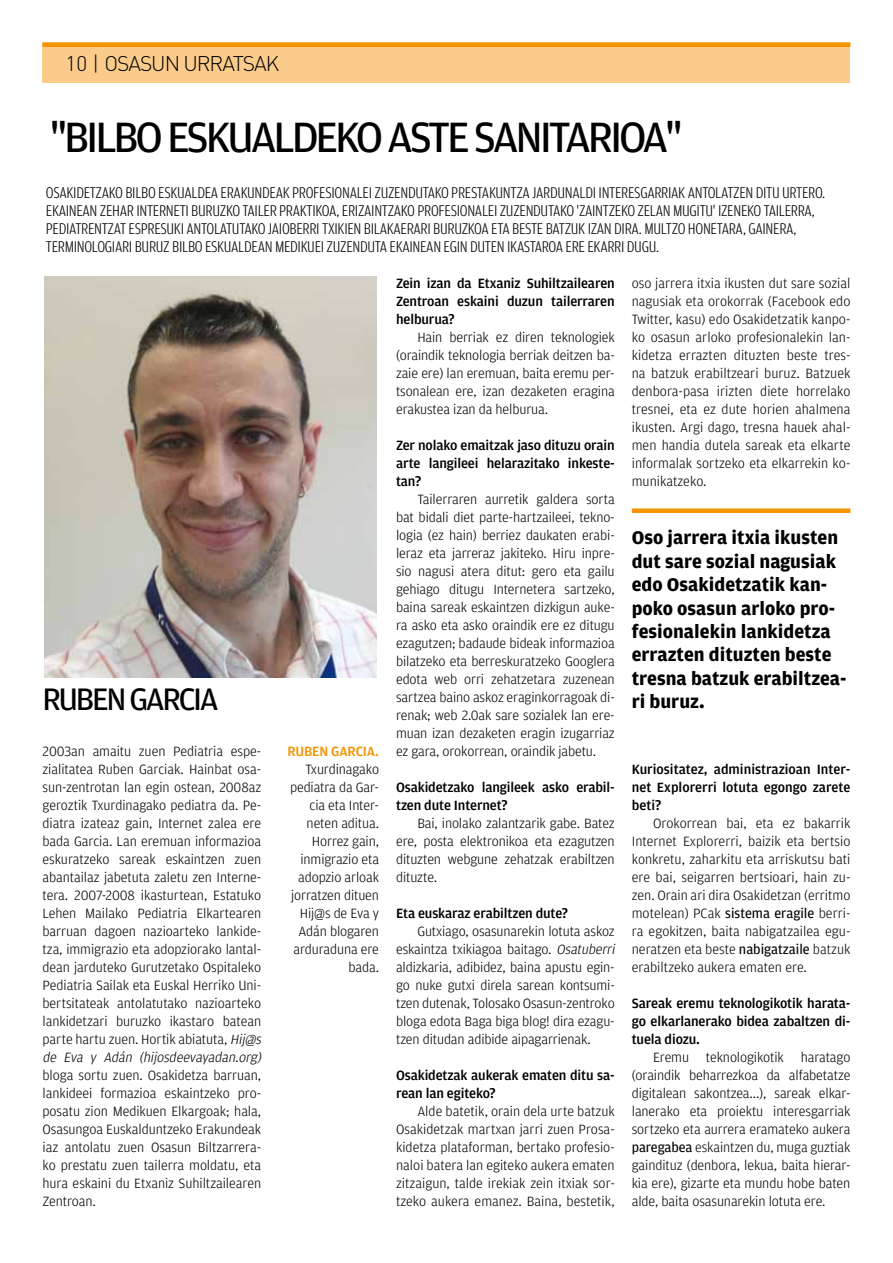
<style>
.page{position:relative;width:893px;height:1263px;background:#fff}
.page>*{position:absolute;margin:0;border:0;box-sizing:border-box;transform-origin:0 0}
.t1{font:45px "Amplitude";letter-spacing:-.07em;color:#000}
.t2{font:33px "Amplitude";letter-spacing:-.07em;color:#000}
.t3{font:300 21px "DIN";letter-spacing:-.05em;color:#000}
.t4{font:700 19.5px/23.4px "Amplitude";color:#000}
.t5{font:300 16.5px/18px "Amplitude Cond";letter-spacing:-.02em;color:#000}
.t6{font:300 14.25px/18px "Amplitude";letter-spacing:-.005em;color:#000;text-align:justify}
.t7{font:500 14.25px/18px "Amplitude";letter-spacing:-.01em;color:#000;text-align:justify}
.t8{font:500 14.25px "Amplitude";letter-spacing:-.01em;color:#f39400}
.s1{font-style:italic}
.s2{font-weight:400}
</style>
<div class="page">
<div style="left:43px;top:43px;width:807px;height:40px;background:#fbcb8c"></div>
<hr style="left:43px;top:43px;width:807px;height:4px;background:#f39400">
<div style="left:632px;top:508px;width:218px;height:5px;background:#f39400"></div>
<img style="left:45px;top:276px;width:332px;height:402px">
<h3 class="t3" style="left:66px;top:50px;width:215px">10 | OSASUN URRATSAK</h3>
<h1 class="t1" style="left:50px;top:112px;width:635px">"BILBO ESKUALDEKO ASTE SANITARIOA"</h1>
<p class="t5" style="left:46px;top:184px;width:781px">OSAKIDETZAKO BILBO ESKUALDEA ERAKUNDEAK PROFESIONALEI ZUZENDUTAKO PRESTAKUNTZA JARDUNALDI INTERESGARRIAK ANTOLATZEN DITU URTERO.<br>EKAINEAN ZEHAR INTERNETI BURUZKO TAILER PRAKTIKOA, ERIZAINTZAKO PROFESIONALEI ZUZENDUTAKO 'ZAINTZEKO ZELAN MUGITU' IZENEKO TAILERRA, PEDIATRENTZAT ESPRESUKI ANTOLATUTAKO JAIOBERRI TXIKIEN BILAKAERARI BURUZKOA ETA BESTE BATZUK IZAN DIRA. MULTZO HONETARA, GAINERA, TERMINOLOGIARI BURUZ BILBO ESKUALDEAN MEDIKUEI ZUZENDUTA EKAINEAN EGIN DUTEN IKASTAROA ERE EKARRI DUGU.</p>
<h2 class="t2" style="left:43px;top:681px;width:178px">RUBEN GARCIA</h2>
<p class="t6" style="left:43px;top:742px;width:223px;text-align:left">2003an amaitu zuen Pediatria espe&shy;zialitatea Ruben Garciak. Hainbat osa&shy;sun-zentrotan lan egin ostean, 2008az geroztik Txurdinagako pediatra da. Pe&shy;diatra izateaz gain, Internet zalea ere bada Garcia. Lan eremuan informazioa eskuratzeko sareak eskaintzen zuen abantailaz jabetuta zaletu zen Interne&shy;tera. 2007-2008 ikasturtean, Estatuko Lehen Mailako Pediatria Elkartearen barruan dagoen nazioarteko lankide&shy;tza, immigrazio eta adopziorako lantal&shy;dean jarduteko Gurutzetako Ospitaleko Pediatria Sailak eta Euskal Herriko Uni&shy;bertsitateak antolatutako nazioarteko lankidetzari buruzko ikastaro batean parte hartu zuen. Hortik abiatuta, <span class="s1">Hij@s de Eva y Adán (hijosdeevayadan.org)</span></p>
<p class="t6" style="left:43px;top:1066px;width:220px">bloga sortu zuen. Osakidetza barruan, lankideei formazioa eskaintzeko pro&shy;posatu zion Medikuen Elkargoak; hala, Osasungoa Euskalduntzeko Erakundeak iaz antolatu zuen Osasun Biltzarrera&shy;ko prestatu zuen tailerra moldatu, eta hura eskaini du Etxaniz Suhiltzailearen Zentroan.</p>
<p class="t8" style="left:287px;top:743px;width:93px">RUBEN GARCIA.</p>
<p class="t6" style="left:290px;top:760px;width:91px;text-align:right">Txurdinagako pediatra da Gar&shy;cia eta Inter&shy;neten aditua.<br>Horrez gain, inmigrazio eta adopzio arloak jorratzen dituen<br>Hij@s de Eva y<br>Adán blogaren arduraduna ere bada.</p>
<p class="t7" style="left:396px;top:274px;width:220px">Zein izan da Etxaniz Suhiltzailearen Zentroan eskaini duzun tailerraren helburua?</p>
<p class="t6" style="left:396px;top:328px;width:220px;text-indent:21px">Hain berriak ez diren teknologiek (oraindik teknologia berriak deitzen ba&shy;zaie ere) lan eremuan, baita eremu per&shy;tsonalean ere, izan dezaketen eragina erakustea izan da helburua.</p>
<p class="t7" style="left:396px;top:436px;width:220px">Zer nolako emaitzak jaso dituzu orain arte langileei helarazitako inkeste&shy;tan?</p>
<p class="t6" style="left:396px;top:490px;width:220px;text-indent:21px">Tailerraren aurretik galdera sorta bat bidali diet parte-hartzaileei, tekno&shy;logia (ez hain) berriez daukaten erabi&shy;leraz eta jarreraz jakiteko. Hiru inpre&shy;sio nagusi atera ditut: gero eta gailu gehiago ditugu Internetera sartzeko, baina sareak eskaintzen dizkigun auke&shy;ra asko eta asko oraindik ere ez ditugu ezagutzen; badaude bideak informazioa bilatzeko eta berreskuratzeko Googlera edota web orri zehatzetara zuzenean sartzea baino askoz eraginkorragoak di&shy;renak; web 2.0ak sare sozialek lan ere&shy;muan izan dezaketen eragin izugarriaz ez gara, orokorrean, oraindik jabetu.</p>
<p class="t7" style="left:396px;top:778px;width:220px">Osakidetzako langileek asko erabil&shy;tzen dute Internet?</p>
<p class="t6" style="left:396px;top:814px;width:220px;text-indent:21px">Bai, inolako zalantzarik gabe. Batez ere, posta elektronikoa eta ezagutzen dituzten webgune zehatzak erabiltzen dituzte.</p>
<p class="t7" style="left:396px;top:904px;width:174px">Eta euskaraz erabiltzen dute?</p>
<p class="t6" style="left:396px;top:922px;width:223px;text-align:left;text-indent:21px">Gutxiago, osasunarekin lotuta askoz eskaintza txikiagoa baitago. <span class="s1">Osatuberri </span>aldizkaria, adibidez, baina apustu egin&shy;go nuke gutxi direla sarean kontsumi&shy;tzen dutenak, Tolosako Osasun-zentroko bloga edota Baga biga blog! dira ezagu&shy;tzen ditudan adibide aipagarrienak.</p>
<p class="t7" style="left:396px;top:1066px;width:220px">Osakidetzak aukerak ematen ditu sa&shy;rean lan egiteko?</p>
<p class="t6" style="left:396px;top:1102px;width:220px;text-indent:21px">Alde batetik, orain dela urte batzuk Osakidetzak martxan jarri zuen Prosa&shy;kidetza plataforman, bertako profesio&shy;naloi batera lan egiteko aukera ematen zitzaigun, talde irekiak zein itxiak sor&shy;tzeko aukera emanez. Baina, bestetik,</p>
<p class="t6" style="left:632px;top:274px;width:220px">oso jarrera itxia ikusten dut sare sozial nagusiak eta orokorrak (Facebook edo Twitter, kasu) edo Osakidetzatik kanpo&shy;ko osasun arloko profesionalekin lan&shy;kidetza errazten dituzten beste tres&shy;na batzuk erabiltzeari buruz. Batzuek denbora-pasa irizten diete horrelako tresnei, eta ez dute horien ahalmena ikusten. Argi dago, tresna hauek ahal&shy;men handia dutela sareak eta elkarte informalak sortzeko eta elkarrekin ko&shy;munikatzeko.</p>
<h3 class="t4" style="left:632px;top:526px;width:216px">Oso jarrera itxia ikusten dut sare sozial nagusiak edo Osakidetzatik kan&shy;poko osasun arloko pro&shy;fesionalekin lankidetza errazten dituzten beste tresna batzuk erabiltzea&shy;ri buruz.</h3>
<p class="t7" style="left:632px;top:760px;width:220px">Kuriositatez, administrazioan Inter&shy;net Explorerri lotuta egongo zarete beti?</p>
<p class="t6" style="left:632px;top:814px;width:220px;text-indent:21px">Orokorrean bai, eta ez bakarrik Internet Explorerri, baizik eta bertsio konkretu, zaharkitu eta arriskutsu bati ere bai, seigarren bertsioari, hain zu&shy;zen. Orain ari dira Osakidetzan (erritmo motelean) PCak <span class="s2">sistema eragile</span> berri&shy;ra egokitzen, baita nabigatzailea egu&shy;neratzen eta beste <span class="s2">nabigatzaile</span> batzuk erabiltzeko aukera ematen ere.</p>
<p class="t7" style="left:632px;top:994px;width:220px">Sareak eremu teknologikotik harata&shy;go elkarlanerako bidea zabaltzen di&shy;tuela diozu.</p>
<p class="t6" style="left:632px;top:1048px;width:220px;text-indent:21px">Eremu teknologikotik haratago (oraindik beharrezkoa da alfabetatze digitalean sakontzea...), sareak elkar&shy;lanerako eta proiektu interesgarriak sortzeko eta aurrera eramateko aukera <span class="s2">paregabea</span> eskaintzen du, muga guztiak gaindituz (denbora, lekua, baita hierar&shy;kia ere), gizarte eta mundu hobe baten alde, baita osasunarekin lotuta ere.</p>
</div>
